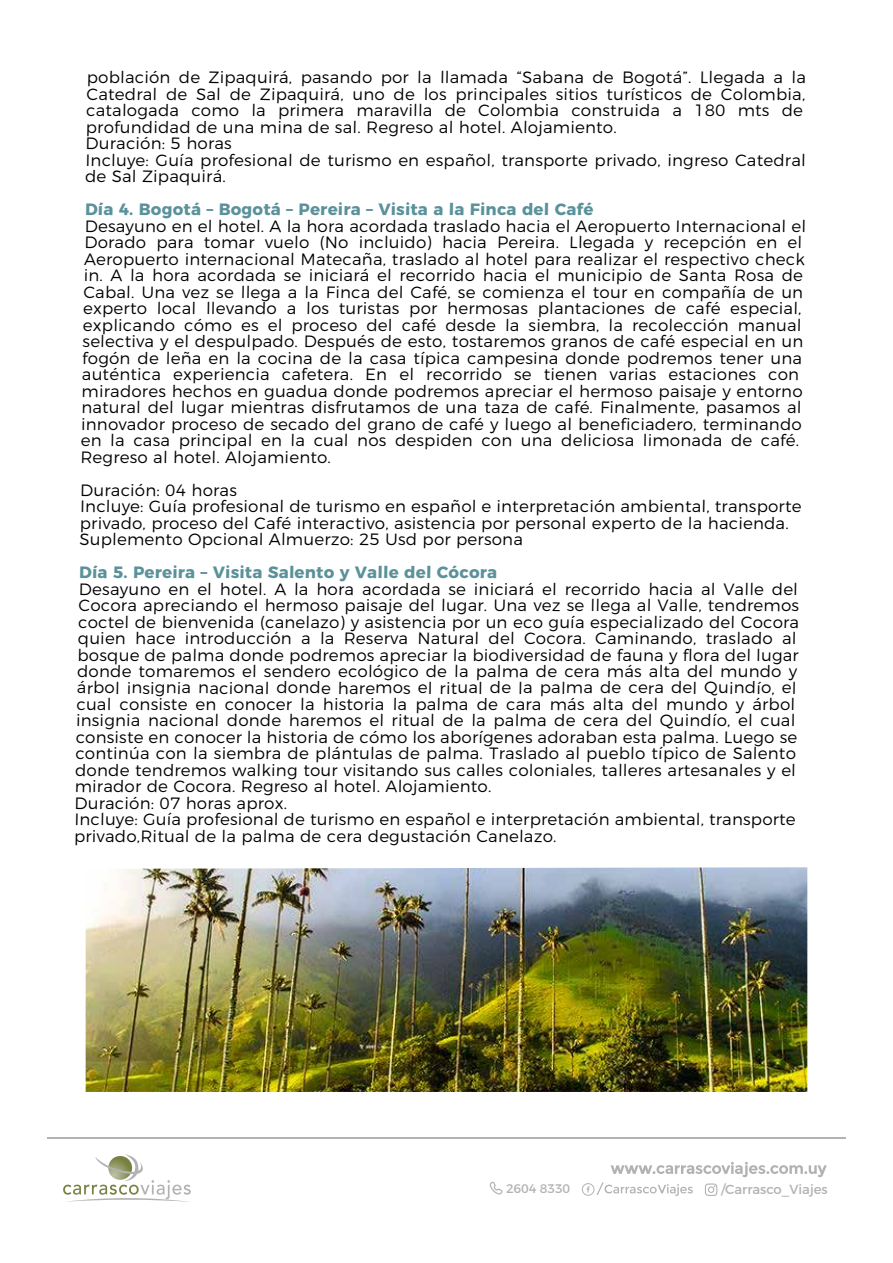
<style>
.page{position:relative;width:893px;height:1263px;background:#fff}
.page>*{position:absolute;margin:0;border:0;box-sizing:border-box;transform-origin:0 0}
.t1{font:300 16.5px/16.5px "Montserrat";color:#010103}
.t2{font:700 16.5px "Montserrat";color:#5a919a}
.t3{font:13.2px "Montserrat";color:#b2b2b2}
.t4{font:12.45px "Montserrat";letter-spacing:-.01em;color:#b2b2b2}
</style>
<div class="page">
<svg style="left:63px;top:1154px;width:128px;height:48px"></svg>
<hr style="left:47px;top:1137px;width:799px;height:1px;background:#b2b2b2">
<svg style="left:489px;top:1182px;width:13px;height:12px"></svg>
<svg style="left:582px;top:1162px;width:245px;height:34px"></svg>
<img style="left:86px;top:867px;width:721px;height:225px">
<p class="t1" style="left:87px;top:61px;width:721px;line-height:17px;rotate:1deg">población de Zipaquirá, pasando por la llamada “Sabana de Bogotá”. Llegada a la Catedral de Sal de Zipaquirá, uno de los principales sitios turísticos de Colombia, catalogada como la primera maravilla de Colombia construida a 180 mts de profundidad de una mina de sal. Regreso al hotel. Alojamiento.</p>
<p class="t1" style="left:86px;top:133px;width:148px;rotate:1deg">Duración: 5 horas</p>
<p class="t1" style="left:86px;top:141px;width:722px;line-height:21.6px;rotate:1deg">Incluye: Guía profesional de turismo en español, transporte privado, ingreso Catedral de Sal Zipaquirá.</p>
<p class="t2" style="left:85px;top:191px;width:510px;rotate:1deg">Día 4. Bogotá – Bogotá – Pereira – Visita a la Finca del Café</p>
<p class="t1" style="left:85px;top:210px;width:723px;rotate:1deg">Desayuno en el hotel. A la hora acordada traslado hacia el Aeropuerto Internacional el Dorado para tomar vuelo (No incluido) hacia Pereira. Llegada y recepción en el Aeropuerto internacional Matecaña, traslado al hotel para realizar el respectivo check in. A la hora acordada se iniciará el recorrido hacia el municipio de Santa Rosa de Cabal. Una vez se llega a la Finca del Café, se comienza el tour en compañía de un experto local llevando a los turistas por hermosas plantaciones de café especial, explicando cómo es el proceso del café desde la siembra, la recolección manual selectiva y el despulpado. Después de esto, tostaremos granos de café especial en un fogón de leña en la cocina de la casa típica campesina donde podremos tener una auténtica experiencia cafetera. En el recorrido se tienen varias estaciones con miradores hechos en guadua donde podremos apreciar el hermoso paisaje y entorno natural del lugar mientras disfrutamos de una taza de café. Finalmente, pasamos al innovador proceso de secado del grano de café y luego al beneficiadero, terminando en la casa principal en la cual nos despiden con una deliciosa limonada de café.</p>
<p class="t1" style="left:81px;top:436px;width:252px;line-height:34px;rotate:1deg">Regreso al hotel. Alojamiento.<br>Duración: 04 horas</p>
<p class="t1" style="left:81px;top:490px;width:723px;line-height:17.1px;rotate:1deg">Incluye: Guía profesional de turismo en español e interpretación ambiental, transporte privado, proceso del Café interactivo, asistencia por personal experto de la hacienda.</p>
<p class="t1" style="left:80px;top:526px;width:445px;rotate:1deg">Suplemento Opcional Almuerzo: 25 Usd por persona</p>
<p class="t2" style="left:80px;top:555px;width:419px;rotate:1deg">Día 5. Pereira – Visita Salento y Valle del Cócora</p>
<p class="t1" style="left:79px;top:573px;width:723px;rotate:1deg">Desayuno en el hotel. A la hora acordada se iniciará el recorrido hacia al Valle del Cocora apreciando el hermoso paisaje del lugar. Una vez se llega al Valle, tendremos coctel de bienvenida (canelazo) y asistencia por un eco guía especializado del Cocora quien hace introducción a la Reserva Natural del Cocora. Caminando, traslado al bosque de palma donde podremos apreciar la biodiversidad de fauna y flora del lugar donde tomaremos el sendero ecológico de la palma de cera más alta del mundo y árbol insignia nacional donde haremos el ritual de la palma de cera del Quindío, el cual consiste en conocer la historia la palma de cara más alta del mundo y árbol insignia nacional donde haremos el ritual de la palma de cera del Quindío, el cual consiste en conocer la historia de cómo los aborígenes adoraban esta palma. Luego se continúa con la siembra de plántulas de palma. Traslado al pueblo típico de Salento donde tendremos walking tour visitando sus calles coloniales, talleres artesanales y el</p>
<p class="t1" style="left:75px;top:772px;width:418px;line-height:18.5px;rotate:1deg">mirador de Cocora. Regreso al hotel. Alojamiento.<br>Duración: 07 horas aprox.</p>
<p class="t1" style="left:75px;top:802px;width:723px;line-height:18.8px;rotate:1deg">Incluye: Guía profesional de turismo en español e interpretación ambiental, transporte privado,Ritual de la palma de cera degustación Canelazo.</p>
<p class="t4" style="left:506px;top:1179px;width:66px">2604 8330</p>
<p class="t3" style="left:721px;top:1178px;width:108px">/Carrasco_Viajes</p>
</div>
